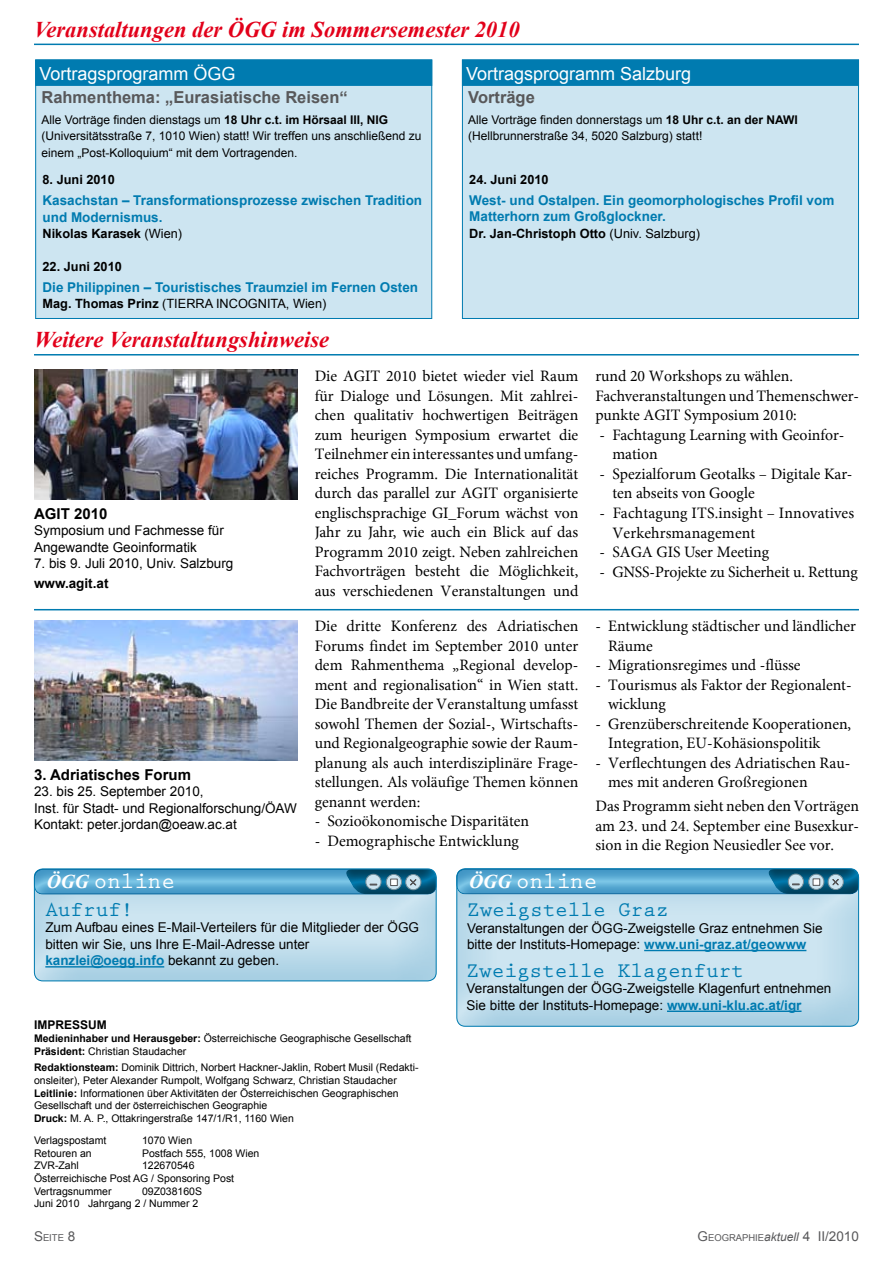
<style>
.page{position:relative;width:893px;height:1263px;background:#fff}
.page>*{position:absolute;margin:0;border:0;box-sizing:border-box;transform-origin:0 0}
.t1{font:italic 700 22.5px "Times New Roman";color:#e2001a}
.t2{font:700 22.5px "Prestige Elite Std";color:#fff}
.t3{font:700 21px "Prestige Elite Std";color:#007bb0}
.t4{font:18px "Arial";color:#fff}
.t5{font:700 16.5px "Arial";color:#58585a}
.t6{font:15.75px/19.5px "Minion";color:#000}
.t7{font:700 15px "Arial";color:#000}
.t8{font:13.5px/16.5px "Arial";color:#000}
.t9{font:700 13.5px/16.5px "Arial";color:#007bb0}
.t10{font:700 13.5px "Arial";color:#000}
.t11{font:700 12.75px "Arial";color:#000}
.t12{font:12.75px "Arial";color:#000}
.t13{font:12px/16.5px "Arial";color:#000}
.t14{font:700 12px "Arial";color:#000}
.t15{font:10.5px/12.6px "Arial";color:#000}
.t16{font:9.45px "Arial";color:#58585a}
.s1{font-weight:700}
.s2{font-weight:400}
.s3{font-family:"Times New Roman";font-style:italic;font-size:19.5px}
.s4{font-weight:700;color:#007bb0}
.s5{font-size:13.5px}
.s6{font-style:italic;font-size:12px}
</style>
<div class="page">
<div style="left:35px;top:60px;width:397px;height:259px;background:#cde5f1;border:1px solid #007bb0"></div>
<div style="left:35px;top:60px;width:397px;height:26px;background:#007bb0;border:1px solid #007bb0"></div>
<hr style="left:34px;top:44px;width:825px;height:1px;background:#007bb0">
<div style="left:456px;top:868px;width:405px;height:161px;background:#007bb0;opacity:.5"></div>
<div style="left:455px;top:868px;width:406px;height:28px;background:#007bb0;opacity:.5"></div>
<div style="left:767px;top:868px;width:93px;height:27px;background:#000;opacity:.5"></div>
<hr style="left:644px;top:950px;width:162px;height:1px;background:#007bb0">
<div style="left:456px;top:868px;width:403px;height:159px;border:1px solid #007bb0;border-radius:9px"></div>
<svg style="left:767px;top:869px;width:91px;height:25px"></svg>
<div style="left:813px;top:878px;width:7px;height:8px;background:#fff;border:1px solid #58585a"></div>
<hr style="left:667px;top:1010px;width:134px;height:2px;background:#007bb0">
<div style="left:33px;top:868px;width:405px;height:116px;background:#007bb0;opacity:.5"></div>
<div style="left:33px;top:869px;width:406px;height:28px;background:#007bb0;opacity:.5"></div>
<div style="left:345px;top:869px;width:93px;height:27px;background:#000;opacity:.5"></div>
<div style="left:34px;top:868px;width:403px;height:113px;border:1px solid #007bb0;border-radius:9px"></div>
<svg style="left:345px;top:869px;width:91px;height:25px"></svg>
<div style="left:390px;top:878px;width:8px;height:8px;background:#fff;border:1px solid #58585a"></div>
<hr style="left:45px;top:966px;width:119px;height:1px;background:#007bb0">
<hr style="left:34px;top:354px;width:825px;height:1px;background:#007bb0">
<img style="left:34px;top:370px;width:264px;height:129px">
<img style="left:34px;top:621px;width:264px;height:139px">
<div style="left:462px;top:60px;width:397px;height:259px;background:#cde5f1;border:1px solid #007bb0"></div>
<div style="left:462px;top:60px;width:397px;height:26px;background:#007bb0;border:1px solid #007bb0"></div>
<hr style="left:34px;top:609px;width:825px;height:1px;background:#007bb0">
<h1 class="t1" style="left:34px;top:13px;width:487px">Veranstaltungen der ÖGG im Sommersemester 2010</h1>
<p class="t4" style="left:39px;top:62px;width:198px">Vortragsprogramm ÖGG</p>
<p class="t4" style="left:466px;top:62px;width:227px">Vortragsprogramm Salzburg</p>
<p class="t5" style="left:41px;top:87px;width:308px">Rahmenthema: „Eurasiatische Reisen“</p>
<p class="t13" style="left:41px;top:112px;width:381px">Alle Vorträge finden dienstags um <span class="s1">18 Uhr c.t. im Hörsaal III, NIG </span>(Universitätsstraße 7, 1010 Wien) statt! Wir treffen uns anschließend zu einem „Post-Kolloquium“ mit dem Vortragenden.</p>
<p class="t11" style="left:43px;top:171px;width:74px">8. Juni 2010</p>
<p class="t9" style="left:43px;top:193px;width:381px">Kasachstan – Transformationsprozesse zwischen Tradition und Modernismus.</p>
<p class="t11" style="left:43px;top:225px;width:141px">Nikolas Karasek <span class="s2">(Wien)</span></p>
<p class="t11" style="left:43px;top:258px;width:81px">22. Juni 2010</p>
<p class="t9" style="left:43px;top:279px;width:377px">Die Philippinen – Touristisches Traumziel im Fernen Osten</p>
<p class="t12" style="left:43px;top:295px;width:285px"><span class="s1">Mag. Thomas Prinz</span> (TIERRA INCOGNITA, Wien)</p>
<h1 class="t1" style="left:34px;top:324px;width:297px">Weitere Veranstaltungshinweise</h1>
<p class="t5" style="left:468px;top:87px;width:68px">Vorträge</p>
<p class="t13" style="left:468px;top:112px;width:331px">Alle Vorträge finden donnerstags um <span class="s1">18 Uhr c.t. an der NAWI </span>(Hellbrunnerstraße 34, 5020 Salzburg) statt!</p>
<p class="t11" style="left:469px;top:171px;width:81px">24. Juni 2010</p>
<p class="t9" style="left:469px;top:192px;width:367px">West- und Ostalpen. Ein geomorphologisches Profil vom<br>Matterhorn zum Großglockner.</p>
<p class="t11" style="left:469px;top:225px;width:232px">Dr. Jan-Christoph Otto <span class="s2">(Univ. Salzburg)</span></p>
<p class="t7" style="left:34px;top:504px;width:75px">AGIT 2010</p>
<p class="t8" style="left:34px;top:522px;width:191px">Symposium und Fachmesse für<br>Angewandte Geoinformatik</p>
<p class="t8" style="left:34px;top:555px;width:201px">7. bis 9. Juli 2010, Univ. Salzburg</p>
<p class="t10" style="left:34px;top:574px;width:76px">www.agit.at</p>
<p class="t7" style="left:34px;top:764px;width:158px">3. Adriatisches Forum</p>
<p class="t8" style="left:34px;top:783px;width:264px">23. bis 25. September 2010,<br>Inst. für Stadt- und Regionalforschung/ÖAW<br>Kontakt: peter.jordan@oeaw.ac.at</p>
<p class="t6" style="left:315px;top:366px;width:265px;text-align:justify">Die AGIT 2010 bietet wieder viel Raum für Dialoge und Lösungen. Mit zahlrei&shy;chen qualitativ hochwertigen Beiträgen zum heurigen Symposium erwartet die Teilnehmer ein interessantes und umfang&shy;reiches Programm. Die Internationalität durch das parallel zur AGIT organisierte englischsprachige GI_Forum wächst von Jahr zu Jahr, wie auch ein Blick auf das Programm 2010 zeigt. Neben zahlreichen Fachvorträgen besteht die Möglichkeit, aus verschiedenen Veranstaltungen und</p>
<p class="t6" style="left:595px;top:366px;width:265px">rund 20 Workshops zu wählen.<br>Fachveranstaltungen und Themenschwer&shy;punkte AGIT Symposium 2010:</p>
<p class="t6" style="left:612px;top:425px;width:233px;text-indent:-13px">- Fachtagung Learning with Geoinfor&shy;mation</p>
<p class="t6" style="left:612px;top:464px;width:242px;text-indent:-13px">- Spezialforum Geotalks – Digitale Kar&shy;ten abseits von Google</p>
<p class="t6" style="left:612px;top:503px;width:243px;text-indent:-13px">- Fachtagung ITS.insight – Innovatives<br>Verkehrsmanagement</p>
<p class="t6" style="left:600px;top:542px;width:171px">- SAGA GIS User Meeting</p>
<p class="t6" style="left:600px;top:562px;width:260px">- GNSS-Projekte zu Sicherheit u. Rettung</p>
<p class="t6" style="left:315px;top:616px;width:265px;text-align:justify">Die dritte Konferenz des Adriatischen Forums findet im September 2010 unter dem Rahmenthema „Regional develop&shy;ment and regionalisation“ in Wien statt.<br>Die Bandbreite der Veranstaltung umfasst sowohl Themen der Sozial-, Wirtschafts&shy;und Regionalgeographie sowie der Raum&shy;planung als auch interdisziplinäre Frage&shy;stellungen. Als voläufige Themen können genannt werden:</p>
<p class="t6" style="left:315px;top:811px;width:216px">- Sozioökonomische Disparitäten</p>
<p class="t6" style="left:315px;top:831px;width:206px">- Demographische Entwicklung</p>
<p class="t6" style="left:608px;top:616px;width:250px;text-indent:-13px">- Entwicklung städtischer und ländlicher<br>Räume</p>
<p class="t6" style="left:595px;top:655px;width:207px">- Migrationsregimes und -flüsse</p>
<p class="t6" style="left:608px;top:675px;width:245px;text-indent:-13px">- Tourismus als Faktor der Regionalent&shy;wicklung</p>
<p class="t6" style="left:608px;top:714px;width:245px;text-indent:-13px">- Grenzüberschreitende Kooperationen,<br>Integration, EU-Kohäsionspolitik</p>
<p class="t6" style="left:608px;top:753px;width:244px;text-indent:-13px">- Verflechtungen des Adriatischen Rau&shy;mes mit anderen Großregionen</p>
<p class="t6" style="left:595px;top:796px;width:265px;text-align:justify">Das Programm sieht neben den Vorträgen am 23. und 24. September eine Busexkur&shy;sion in die Region Neusiedler See vor.</p>
<h1 class="t2" style="left:47px;top:869px;width:130px"><span class="s3">ÖGG</span> online</h1>
<h2 class="t3" style="left:45px;top:898px;width:90px">Aufruf!</h2>
<p class="t8" style="left:45px;top:919px;width:375px">Zum Aufbau eines E-Mail-Verteilers für die Mitglieder der ÖGG bitten wir Sie, uns Ihre E-Mail-Adresse unter <span class="s4">kanzlei@oegg.info</span> bekannt zu geben.</p>
<p class="t14" style="left:34px;top:1017px;width:74px">IMPRESSUM</p>
<p class="t15" style="left:34px;top:1032px;width:379px"><span class="s1">Medieninhaber und Herausgeber:</span> Österreichische Geographische Gesellschaft<br><span class="s1">Präsident:</span> Christian Staudacher</p>
<p class="t15" style="left:34px;top:1061px;width:386px"><span class="s1">Redaktionsteam:</span> Dominik Dittrich, Norbert Hackner-Jaklin, Robert Musil (Redakti&shy;onsleiter), Peter Alexander Rumpolt, Wolfgang Schwarz, Christian Staudacher <span class="s1">Leitlinie:</span> Informationen über Aktivitäten der Österreichischen Geographischen Gesellschaft und der österreichischen Geographie<br><span class="s1">Druck:</span> M. A. P., Ottakringerstraße 147/1/R1, 1160 Wien</p>
<p class="t15" style="left:34px;top:1134px;width:74px">Verlagspostamt</p>
<p class="t15" style="left:142px;top:1134px;width:52px">1070 Wien</p>
<p class="t15" style="left:34px;top:1147px;width:59px">Retouren an</p>
<p class="t15" style="left:142px;top:1147px;width:119px">Postfach 555, 1008 Wien</p>
<p class="t15" style="left:34px;top:1159px;width:46px">ZVR-Zahl</p>
<p class="t15" style="left:34px;top:1159px;width:202px;text-indent:108px">122670546<br>Österreichische Post AG / Sponsoring Post<br>Vertragsnummer</p>
<p class="t15" style="left:34px;top:1185px;width:170px;text-indent:108px">09Z038160S<br>Juni 2010 Jahrgang 2 / Nummer 2</p>
<p class="t16" style="left:34px;top:1232px;width:43px"><span class="s5">S</span>EITE <span class="s5">8</span></p>
<h1 class="t2" style="left:469px;top:869px;width:130px"><span class="s3">ÖGG</span> online</h1>
<h2 class="t3" style="left:467px;top:898px;width:203px">Zweigstelle Graz</h2>
<p class="t8" style="left:467px;top:920px;width:357px">Veranstaltungen der ÖGG-Zweigstelle Graz entnehmen Sie bitte der Instituts-Homepage: <span class="s4">www.uni-graz.at/geowww</span></p>
<h2 class="t3" style="left:467px;top:959px;width:279px">Zweigstelle Klagenfurt</h2>
<p class="t8" style="left:467px;top:980px;width:366px">Veranstaltungen der ÖGG-Zweigstelle Klagenfurt entnehmen<br>Sie bitte der Instituts-Homepage: <span class="s4">www.uni-klu.ac.at/igr</span></p>
<p class="t16" style="left:697px;top:1232px;width:163px"><span class="s5">G</span>EOGRAPHIE<span class="s6">aktuell</span> <span class="s5">4 II/2010</span></p>
</div>
